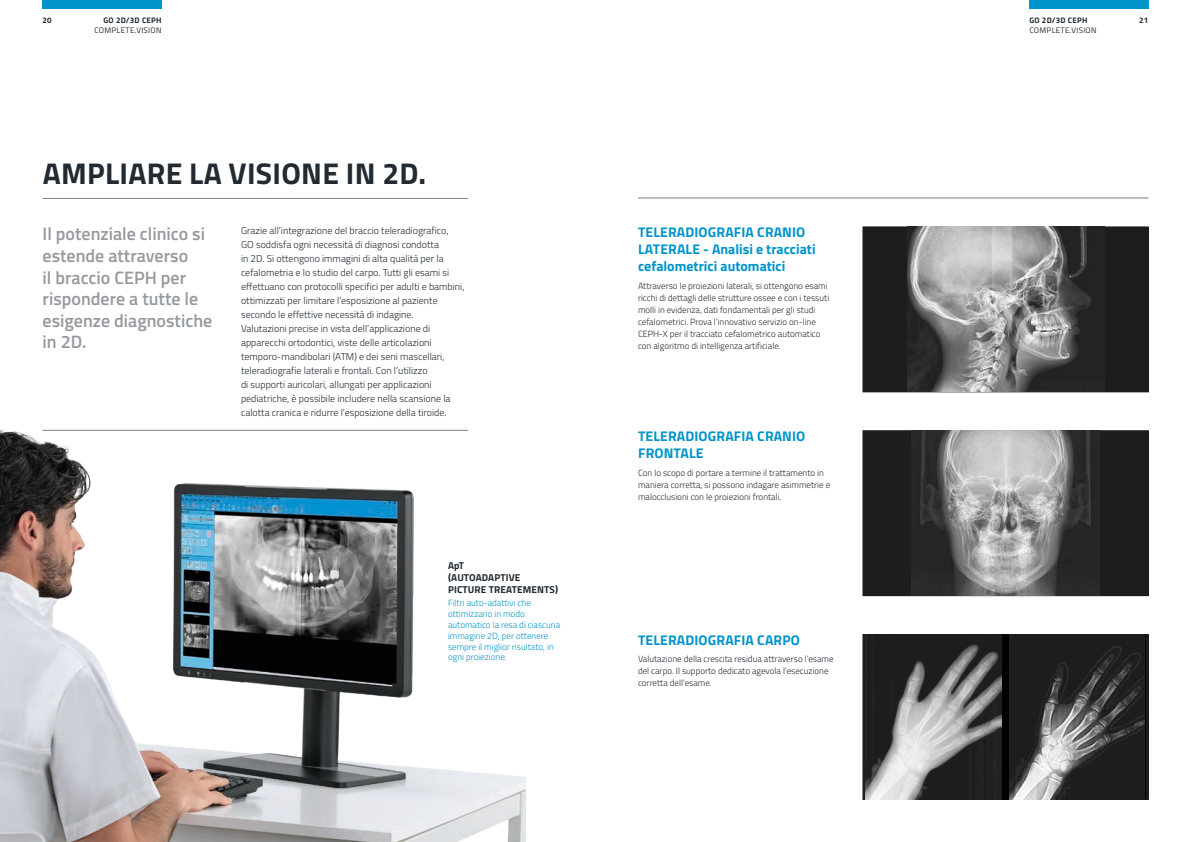
<style>
.page{position:relative;width:1191px;height:842px;background:#fff}
.page>*{position:absolute;margin:0;border:0;box-sizing:border-box;transform-origin:0 0}
.t1{font:700 30px "Titillium";letter-spacing:.01em;color:#222a32}
.t2{font:600 18px/21.6px "Titillium";color:#96999e}
.t3{font:700 14px/16.8px "Titillium";letter-spacing:.01em;color:#0094ca}
.t4{font:300 10px/14px "Titillium";color:#222a32}
.t5{font:700 10px/12px "Titillium";letter-spacing:.01em;color:#222a32}
.t6{font:300 9px/12px "Titillium";color:#222a32}
.t7{font:300 9px/10.8px "Titillium";color:#0094ca}
.t8{font:8px "Titillium";letter-spacing:.04em;color:#222a32}
.t9{font:700 8px "Titillium";letter-spacing:.03em;color:#222a32}
</style>
<div class="page">
<div style="left:1029px;top:0;width:119px;height:9px;background:#0094ca"></div>
<hr style="left:43px;top:198px;width:425px;height:1px;background:#7d8186">
<div style="left:43px;top:0;width:119px;height:9px;background:#0094ca"></div>
<img style="left:0;top:429px;width:525px;height:413px">
<div style="left:866px;top:634px;width:279px;height:165px;background:#020203"></div>
<img style="left:866px;top:634px;width:135px;height:165px">
<img style="left:1009px;top:634px;width:135px;height:165px">
<div style="left:863px;top:227px;width:285px;height:165px;background:#1d1d1b"></div>
<hr style="left:638px;top:198px;width:510px;height:1px;background:#7d8186">
<div style="left:863px;top:431px;width:285px;height:165px;background:#1d1d1b"></div>
<div style="left:863px;top:431px;width:285px;height:165px;border:1px solid #1d1d1b"></div>
<img style="left:911px;top:431px;width:188px;height:164px">
<img style="left:907px;top:227px;width:197px;height:165px">
<hr style="left:43px;top:430px;width:425px;height:1px;background:#7d8186">
<p class="t9" style="left:43px;top:14px;width:11px">20</p>
<p class="t9" style="left:103px;top:14px;width:60px">GO 2D/3D CEPH</p>
<p class="t9" style="left:1139px;top:14px;width:11px">21</p>
<p class="t8" style="left:94px;top:24px;width:69px">COMPLETE.VISION</p>
<p class="t9" style="left:1029px;top:14px;width:60px">GO 2D/3D CEPH</p>
<p class="t8" style="left:1029px;top:24px;width:69px">COMPLETE.VISION</p>
<h1 class="t1" style="left:43px;top:151px;width:385px">AMPLIARE LA VISIONE IN 2D.</h1>
<h2 class="t2" style="left:43px;top:222px;width:171px">Il potenziale clinico si estende attraverso<br>il braccio CEPH per rispondere a tutte le esigenze diagnostiche in 2D.</h2>
<p class="t4" style="left:241px;top:223px;width:225px">Grazie all’integrazione del braccio teleradiografico,<br>GO soddisfa ogni necessità di diagnosi condotta<br>in 2D. Si ottengono immagini di alta qualità per la cefalometria e lo studio del carpo. Tutti gli esami si effettuano con protocolli specifici per adulti e bambini, ottimizzati per limitare l’esposizione al paziente secondo le effettive necessità di indagine.<br>Valutazioni precise in vista dell’applicazione di apparecchi ortodontici, viste delle articolazioni temporo-mandibolari (ATM) e dei seni mascellari, teleradiografie laterali e frontali. Con l’utilizzo<br>di supporti auricolari, allungati per applicazioni pediatriche, è possibile includere nella scansione la calotta cranica e ridurre l’esposizione della tiroide.</p>
<p class="t5" style="left:448px;top:559px;width:112px">ApT<br>(AUTOADAPTIVE<br>PICTURE TREATEMENTS)</p>
<p class="t7" style="left:448px;top:597px;width:114px">Filtri auto-adattivi che ottimizzano in modo automatico la resa di ciascuna immagine 2D, per ottenere sempre il miglior risultato, in ogni proiezione.</p>
<h3 class="t3" style="left:638px;top:223px;width:179px">TELERADIOGRAFIA CRANIO<br>LATERALE - Analisi e tracciati cefalometrici automatici</h3>
<p class="t6" style="left:638px;top:279px;width:193px">Attraverso le proiezioni laterali, si ottengono esami ricchi di dettagli delle strutture ossee e con i tessuti molli in evidenza, dati fondamentali per gli studi cefalometrici. Prova l’innovativo servizio on-line CEPH-X per il tracciato cefalometrico automatico con algoritmo di intelligenza artificiale.</p>
<h3 class="t3" style="left:638px;top:427px;width:169px">TELERADIOGRAFIA CRANIO<br>FRONTALE</h3>
<p class="t6" style="left:638px;top:466px;width:194px">Con lo scopo di portare a termine il trattamento in maniera corretta, si possono indagare asimmetrie e malocclusioni con le proiezioni frontali.</p>
<h3 class="t3" style="left:638px;top:631px;width:163px">TELERADIOGRAFIA CARPO</h3>
<p class="t6" style="left:638px;top:653px;width:197px">Valutazione della crescita residua attraverso l’esame del carpo. Il supporto dedicato agevola l’esecuzione corretta dell’esame.</p>
</div>
